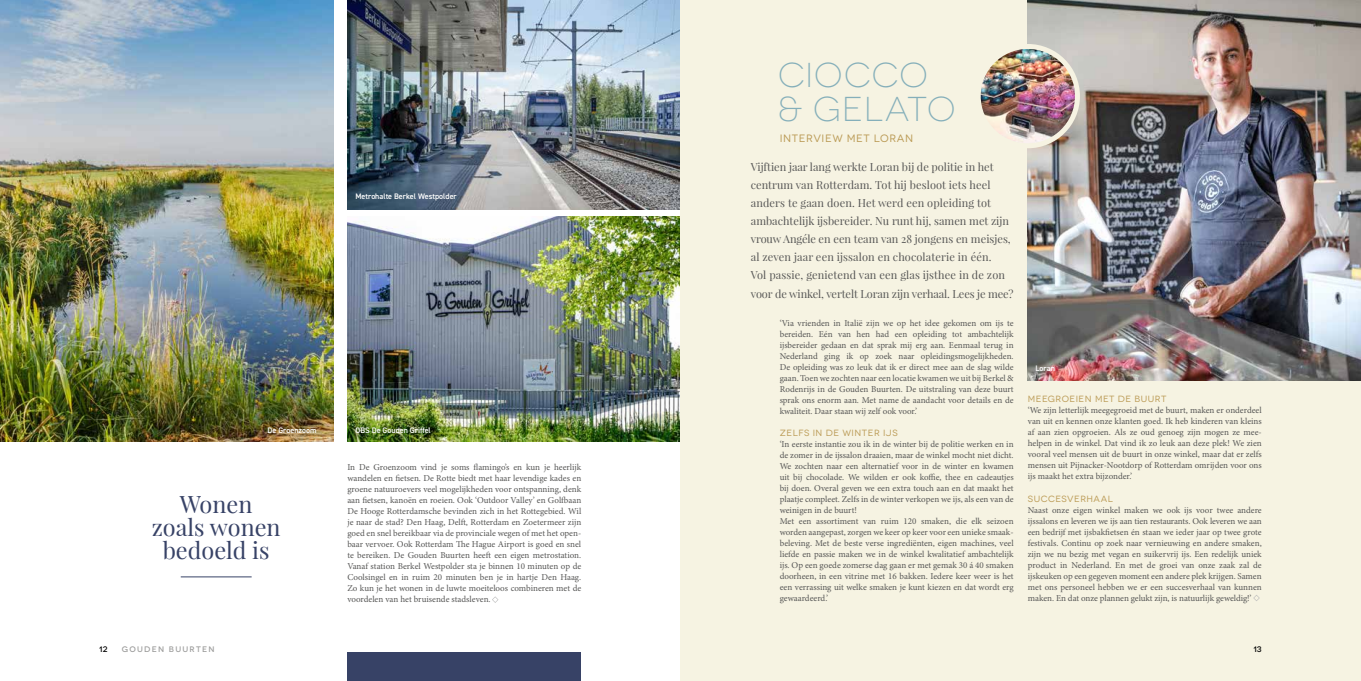
<style>
.page{position:relative;width:1361px;height:681px;background:#fff}
.page>*{position:absolute;margin:0;border:0;box-sizing:border-box;transform-origin:0 0}
.t1{font:300 34.5px/34.5px "Novecentowide";letter-spacing:.03em;color:#85afba}
.t2{font:23.5px/23px "Playfair Display";color:#374266;text-align:center}
.t3{font:11px/18px "Playfair Display";color:#575756}
.t4{font:10.7px "Novecentowide";letter-spacing:.06em;color:#bb9b56}
.t5{font:9px/11px "Minion Pro";color:#575756;text-align:justify}
.t6{font:9px "Novecentowide";letter-spacing:.06em;color:#bb9b56}
.t7{font:600 8px "DIN2014";color:#fff}
.t8{font:500 8px "Novecentowide";letter-spacing:.16em;color:#9d9d9c}
.t9{font:500 8px "Novecentowide";color:#000}
</style>
<div class="page">
<img style="left:0;top:0;width:333px;height:441px">
<img style="left:347px;top:0;width:333px;height:209px">
<img style="left:347px;top:216px;width:333px;height:225px">
<svg style="left:492px;top:596px;width:6px;height:6px"></svg>
<div style="left:347px;top:652px;width:234px;height:28px;background:#374266"></div>
<hr style="left:181px;top:576px;width:71px;height:1px;background:#374266">
<div style="left:680px;top:0;width:681px;height:680px;background:#f6f3e2"></div>
<img style="left:1028px;top:0;width:333px;height:381px">
<svg style="left:1253px;top:595px;width:6px;height:6px"></svg>
<img style="left:981px;top:48px;width:96px;height:98px">
<div style="left:975px;top:44px;width:105px;height:104px;border:5px solid #f6f3e2;border-radius:50%"></div>
<p class="t7" style="left:355px;top:191px;width:103px">Metrohalte Berkel Westpolder</p>
<p class="t7" style="left:268px;top:425px;width:50px">De Groenzoom</p>
<p class="t7" style="left:355px;top:425px;width:77px">OBS De Gouden Griffel</p>
<h2 class="t2" style="left:152px;top:492px;width:130px">Wonen zoals wonen bedoeld is</h2>
<p class="t9" style="left:99px;top:643px;width:10px">12</p>
<p class="t8" style="left:122px;top:643px;width:94px">GOUDEN BUURTEN</p>
<p class="t5" style="left:347px;top:461px;width:235px">In De Groenzoom vind je soms flamingo’s en kun je heerlijk wandelen en fietsen. De Rotte biedt met haar levendige kades en groene natuuroevers veel mogelijkheden voor ontspanning, denk aan fietsen, kanoën en roeien. Ook ‘Outdoor Valley’ en Golfbaan De Hooge Rotterdamsche bevinden zich in het Rottegebied. Wil je naar de stad? Den Haag, Delft, Rotterdam en Zoetermeer zijn goed en snel bereikbaar via de provinciale wegen of met het open&shy;baar vervoer. Ook Rotterdam The Hague Airport is goed en snel te bereiken. De Gouden Buurten heeft een eigen metrostation.<br>Vanaf station Berkel Westpolder sta je binnen 10 minuten op de Coolsingel en in ruim 20 minuten ben je in hartje Den Haag.<br>Zo kun je het wonen in de luwte moeiteloos combineren met de voordelen van het bruisende stadsleven.</p>
<h1 class="t1" style="left:778px;top:58px;width:179px">CIOCCO &amp; GELATO</h1>
<p class="t4" style="left:780px;top:132px;width:135px">INTERVIEW MET LORAN</p>
<p class="t3" style="left:751px;top:158px;width:264px">Vijftien jaar lang werkte Loran bij de politie in het centrum van Rotterdam. Tot hij besloot iets heel anders te gaan doen. Het werd een opleiding tot ambachtelijk ijsbereider. Nu runt hij, samen met zijn vrouw Angéle en een team van 28 jongens en meisjes, al zeven jaar een ijssalon en chocolaterie in één.<br>Vol passie, genietend van een glas ijsthee in de zon voor de winkel, vertelt Loran zijn verhaal. Lees je mee?</p>
<p class="t5" style="left:780px;top:317px;width:235px">‘Via vrienden in Italië zijn we op het idee gekomen om ijs te bereiden. Eén van hen had een opleiding tot ambachtelijk ijsbereider gedaan en dat sprak mij erg aan. Eenmaal terug in Nederland ging ik op zoek naar opleidingsmogelijkheden.<br>De opleiding was zo leuk dat ik er direct mee aan de slag wilde gaan. Toen we zochten naar een locatie kwamen we uit bij Berkel &amp; Rodenrijs in de Gouden Buurten. De uitstraling van deze buurt sprak ons enorm aan. Met name de aandacht voor details en de kwaliteit. Daar staan wij zelf ook voor.’</p>
<p class="t6" style="left:780px;top:427px;width:120px">ZELFS IN DE WINTER IJS</p>
<p class="t5" style="left:780px;top:438px;width:235px;text-align:left">‘In eerste instantie zou ik in de winter bij de politie werken en in de zomer in de ijssalon draaien, maar de winkel mocht niet dicht.<br>We zochten naar een alternatief voor in de winter en kwamen uit bij chocolade. We wilden er ook koffie, thee en cadeautjes bij doen. Overal geven we een extra touch aan en dat maakt het plaatje compleet. Zelfs in de winter verkopen we ijs, als een van de weinigen in de buurt!<br>Met een assortiment van ruim 120 smaken, die elk seizoen worden aangepast, zorgen we keer op keer voor een unieke smaak&shy;beleving. Met de beste verse ingrediënten, eigen machines, veel liefde en passie maken we in de winkel kwalitatief ambachtelijk ijs. Op een goede zomerse dag gaan er met gemak 30 á 40 smaken doorheen, in een vitrine met 16 bakken. Iedere keer weer is het een verrassing uit welke smaken je kunt kiezen en dat wordt erg gewaardeerd.’</p>
<p class="t7" style="left:1035px;top:363px;width:21px">Loran</p>
<p class="t6" style="left:1028px;top:394px;width:140px">MEEGROEIEN MET DE BUURT</p>
<p class="t5" style="left:1028px;top:405px;width:235px">‘We zijn letterlijk meegegroeid met de buurt, maken er onderdeel van uit en kennen onze klanten goed. Ik heb kinderen van kleins af aan zien opgroeien. Als ze oud genoeg zijn mogen ze mee&shy;helpen in de winkel. Dat vind ik zo leuk aan deze plek! We zien vooral veel mensen uit de buurt in onze winkel, maar dat er zelfs mensen uit Pijnacker-Nootdorp of Rotterdam omrijden voor ons ijs maakt het extra bijzonder.’</p>
<p class="t6" style="left:1028px;top:493px;width:86px">SUCCESVERHAAL</p>
<p class="t5" style="left:1028px;top:504px;width:235px">Naast onze eigen winkel maken we ook ijs voor twee andere ijssalons en leveren we ijs aan tien restaurants. Ook leveren we aan een bedrijf met ijsbakfietsen én staan we ieder jaar op twee grote festivals. Continu op zoek naar vernieuwing en andere smaken, zijn we nu bezig met vegan en suikervrij ijs. Een redelijk uniek product in Nederland. En met de groei van onze zaak zal de ijskeuken op een gegeven moment een andere plek krijgen. Samen met ons personeel hebben we er een succesverhaal van kunnen maken. En dat onze plannen gelukt zijn, is natuurlijk geweldig!’</p>
<p class="t9" style="left:1253px;top:643px;width:10px">13</p>
</div>
